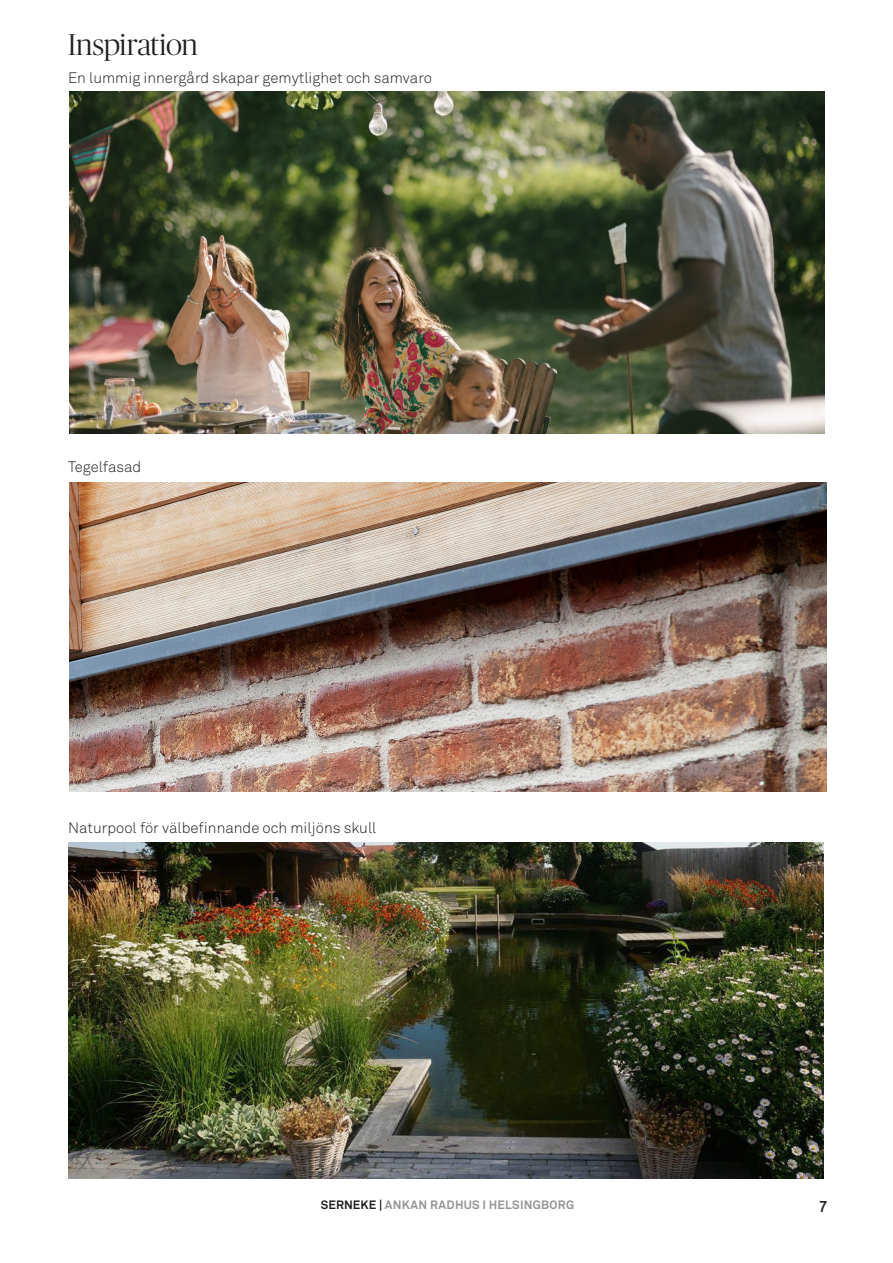
<style>
.page{position:relative;width:893px;height:1263px;background:#fff}
.page>*{position:absolute;margin:0;border:0;box-sizing:border-box;transform-origin:0 0}
.Sub-header__Publico{font:300 30px "Publico Banner";letter-spacing:-.01em;color:#231f20}
.t1{font:300 15px "Akkurat Std";color:#231f20}
.t2{font:500 15px "Frank";color:#231f20}
.t3{font:700 12px "Akkurat Std";letter-spacing:.02em;color:#939598}
.s1{color:#231f20}
</style>
<div class="page">
<img style="left:69px;top:92px;width:756px;height:342px">
<img style="left:69px;top:482px;width:757px;height:310px">
<img style="left:68px;top:843px;width:756px;height:335px">
<p class="Sub-header__Publico" style="left:68px;top:25px;width:131px">Inspiration</p>
<p class="t1" style="left:68px;top:69px;width:365px">En lummig innergård skapar gemytlighet och samvaro</p>
<p class="t1" style="left:68px;top:457px;width:75px">Tegelfasad</p>
<p class="t1" style="left:68px;top:818px;width:310px">Naturpool för välbefinnande och miljöns skull</p>
<p class="t3" style="left:321px;top:1197px;width:255px"><span class="s1">SERNEKE |</span> ANKAN RADHUS I HELSINGBORG</p>
<p class="t2" style="left:819px;top:1197px;width:10px">7</p>
</div>
